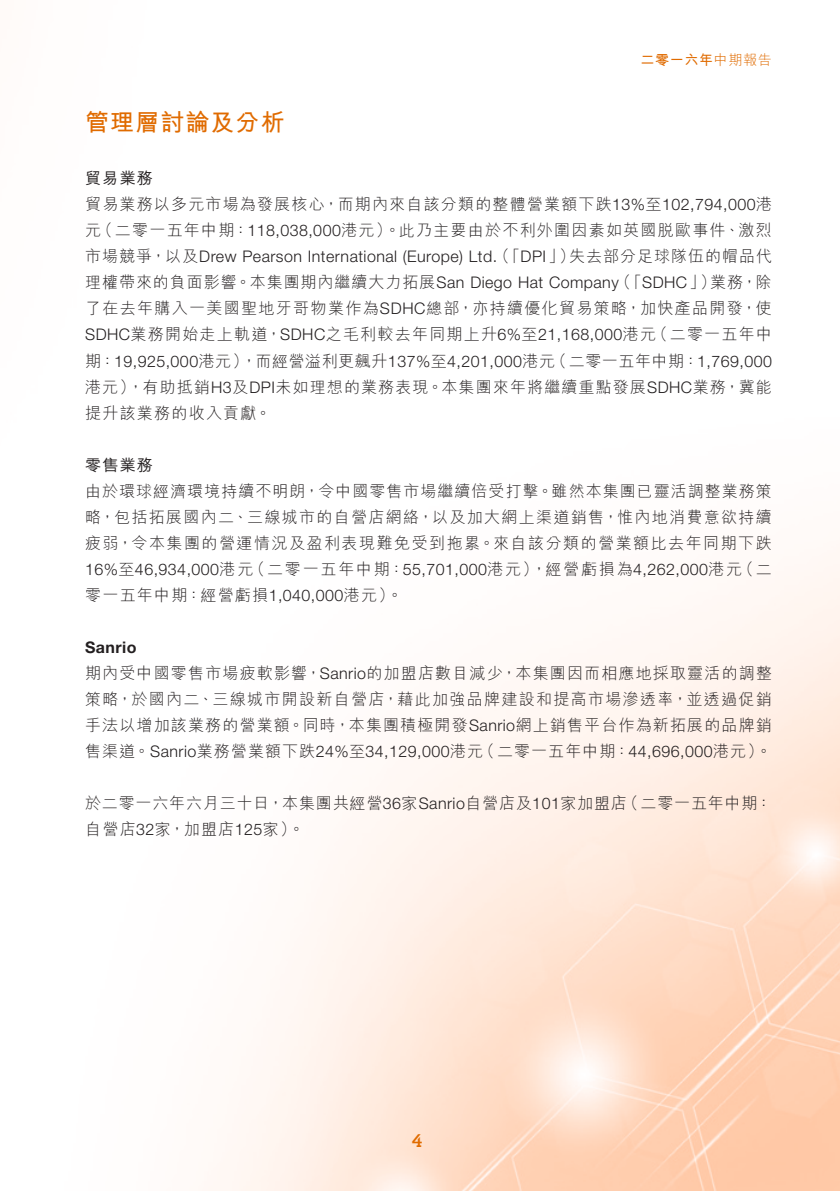
<style>
.page{position:relative;width:840px;height:1191px;background:#fff}
.page>*{position:absolute;margin:0;border:0;box-sizing:border-box;transform-origin:0 0}
.t1{font:700 24px "M Hei HK";letter-spacing:.045em;color:#e06b00}
.t2{font:18px "Calvert MT Std";color:#e06b00}
.Body_Text{font:300 16px/26px "M Hei HK";letter-spacing:.075em;color:#231f20;text-align:right}
.Body_Text-2{font:300 16px/26px "Helvetica Neue LT Std";letter-spacing:.03em;color:#231f20}
.Body_Text-3{font:300 16px/26px "M Hei HK";letter-spacing:.05em;color:#231f20}
.Body_Text-4{font:300 16px "M Hei HK";letter-spacing:.11em;color:#231f20}
.Heading_2{font:500 16px "M Hei HK";letter-spacing:.08em;color:#231f20}
.Heading_2-2{font:700 16px "Helvetica Neue LT Std";letter-spacing:.03em;color:#231f20}
.t3{font:700 14px "M Hei HK";letter-spacing:.045em;color:#e06b00}
.s1{font-weight:300}
.s2{font-family:"Helvetica Neue LT Std"}
.s3{font-family:"M Hei HK"}
</style>
<div class="page">
<img style="left:208px;top:547px;width:631px;height:644px">
<h1 class="t1" style="left:85px;top:105px;width:201px">管理層討論及分析</h1>
<p class="t3" style="left:640px;top:50px;width:133px">二零一六年<span class="s1">中期報告</span></p>
<p class="Heading_2" style="left:85px;top:167px;width:69px">貿易業務</p>
<p class="Body_Text" style="left:85px;top:191px;width:688px">貿易業務以多元市場為發展核心，而期內來自該分類的整體營業額下跌<span class="s2">13%</span>至<span class="s2">102,794,000</span>港（二零一五年中期：<span class="s2">118,038,000</span>港元）。此乃主要由於不利外圍因素如英國脫歐事件、激烈</p>
<p class="Body_Text" style="left:85px;top:217px;width:17px">元</p>
<p class="Body_Text-2" style="left:85px;top:243px;width:491px"><span class="s3">市場競爭，以及</span>Drew Pearson International (Europe) Ltd<span class="s3">（「</span>DPI<span class="s3">」）</span></p>
<p class="Body_Text" style="left:568px;top:243px;width:204px">失去部分足球隊伍的帽品代</p>
<p class="Body_Text-2" style="left:492px;top:243px;width:6px">.</p>
<p class="Body_Text" style="left:85px;top:269px;width:535px">理權帶來的負面影響。本集團期內繼續大力拓展<span class="s2">San Diego Hat Company</span></p>
<p class="Body_Text" style="left:85px;top:295px;width:687px">了在去年購入一美國聖地牙哥物業作為<span class="s2">SDHC</span>總部，亦持續優化貿易策略，加快產品開發，使</p>
<p class="Body_Text" style="left:651px;top:321px;width:122px">（二零一五年中</p>
<p class="Body_Text" style="left:615px;top:269px;width:102px">（「<span class="s2">SDHC</span>」）</p>
<p class="Body_Text" style="left:709px;top:269px;width:63px">業務，除</p>
<p class="Body_Text" style="left:550px;top:321px;width:223px;text-align:left;text-indent:-465px"><span class="s2">SDHC</span>業務開始走上軌道，<span class="s2">SDHC</span>之毛利較去年同期上升<span class="s2">6%</span>至<span class="s2">21,168,000</span>港元<br>（二零一五年中期：<span class="s2">1,769,000</span></p>
<p class="Body_Text" style="left:85px;top:347px;width:688px;text-align:left">期：<span class="s2">19,925,000</span>港元 ，）而經營溢利更飆升<span class="s2">137%</span>至<span class="s2">4,201,000</span>港元<br>港元 ，）有助抵銷<span class="s2">H3</span>及<span class="s2">DPI</span>未如理想的業務表現。本集團來年將繼續重點發展<span class="s2">SDHC</span>業務，冀能提升該業務的收入貢獻。</p>
<p class="Heading_2" style="left:85px;top:453px;width:69px">零售業務</p>
<p class="Body_Text" style="left:85px;top:477px;width:688px">由於環球經濟環境持續不明朗，令中國零售市場繼續倍受打擊。雖然本集團已靈活調整業務策略，包括拓展國內二、三線城市的自營店網絡，以及加大網上渠道銷售，惟內地消費意欲持續疲弱，令本集團的營運情況及盈利表現難免受到拖累。來自該分類的營業額比去年同期下跌（二</p>
<p class="Body_Text-4" style="left:249px;top:560px;width:494px">（二零一五年中期：<span class="s2">55,701,000</span>港元 ，）經營虧損為<span class="s2">4,262,000</span>港元</p>
<p class="Body_Text-2" style="left:85px;top:555px;width:319px">16%<span class="s3">至</span>46,934,000<span class="s3">港元<br>零一五年中期：經營虧損</span>1,040,000<span class="s3">港元 。(</span></p>
<p class="Heading_2-2" style="left:85px;top:637px;width:53px">Sanrio</p>
<p class="Body_Text" style="left:85px;top:659px;width:688px">期內受中國零售市場疲軟影響，<span class="s2">Sanrio</span>的加盟店數目減少，本集團因而相應地採取靈活的調整策略，於國內二、三線城市開設新自營店，藉此加強品牌建設和提高市場滲透率，並透過促銷手法以增加該業務的營業額。同時，本集團積極開發<span class="s2">Sanrio</span>網上銷售平台作為新拓展的品牌銷（二零一五年中期：<span class="s2">44,696,000</span>港元 。(</p>
<p class="Body_Text-2" style="left:85px;top:737px;width:399px"><span class="s3">售渠道。</span>Sanrio<span class="s3">業務營業額下跌</span>24%<span class="s3">至</span>34,129,000<span class="s3">港元</span></p>
<p class="Body_Text-3" style="left:85px;top:789px;width:543px">於二零一六年六月三十日，本集團共經營<span class="s2">36</span>家<span class="s2">Sanrio</span>自營店及<span class="s2">101</span>家加盟店自營店<span class="s2">32</span>家，加盟店<span class="s2">125</span>家 。(</p>
<p class="Body_Text-3" style="left:622px;top:789px;width:151px">（二零一五年中期：</p>
<p class="t2" style="left:411px;top:1129px;width:12px">4</p>
</div>
